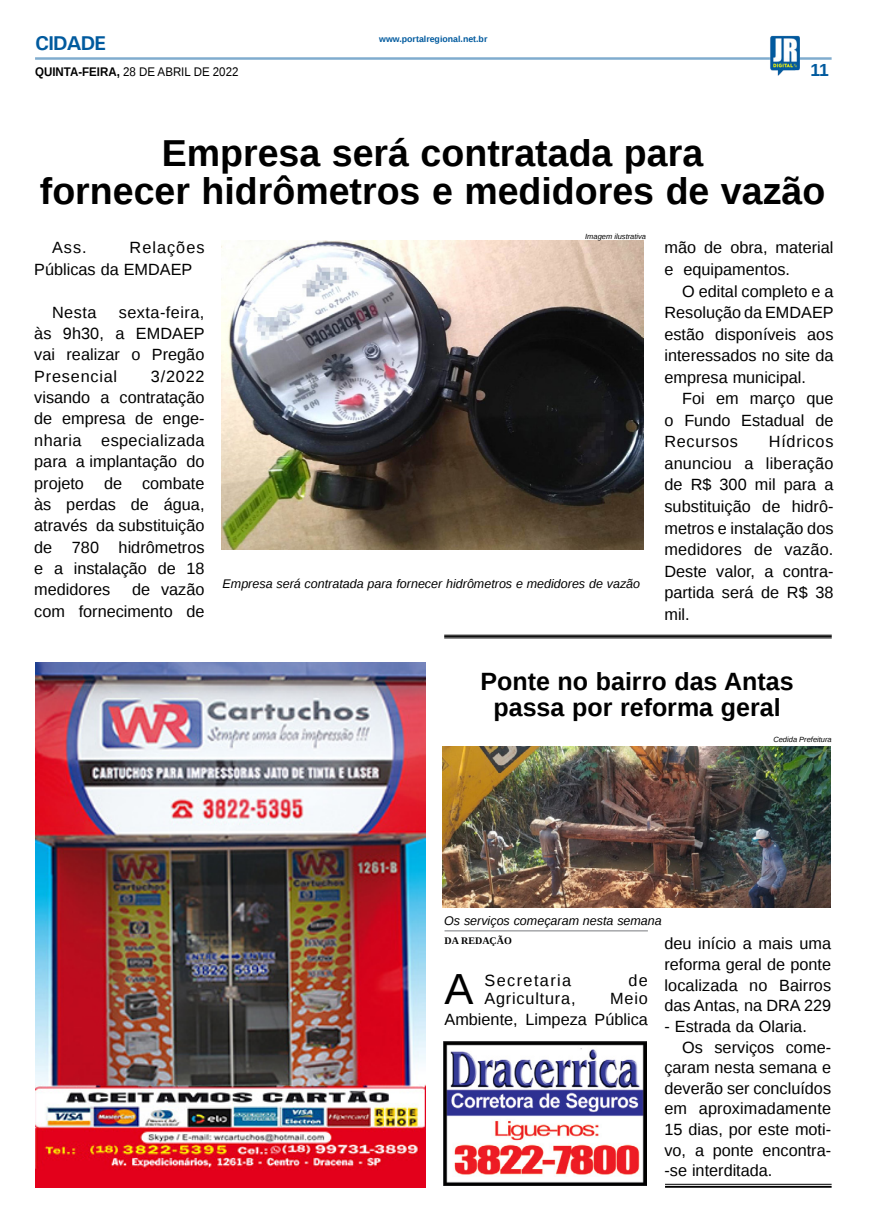
<style>
.page{position:relative;width:869px;height:1223px;background:#fff}
.page>*{position:absolute;margin:0;border:0;box-sizing:border-box;transform-origin:0 0}
.MATÉRIA{font:43.5px "Liberation Sans";color:#000}
.TÍTULO{font:700 37.5px "Liberation Sans";color:#000}
.TÍTULO-2{font:700 25px/25px "Liberation Sans";color:#000;text-align:center}
.TITULO_PG{font:700 20px "Univers";letter-spacing:-.04em;color:#005a9e}
.TÍTULO-3{font:700 17.5px "Liberation Sans";color:#005a9e}
.MATÉRIA-2{font:16.25px/21.4px "Liberation Sans";color:#000;text-align:justify}
.MATÉRIA-3{font:16.25px "Liberation Sans";letter-spacing:.05em;color:#000}
.MATÉRIA-4{font:16.25px "Liberation Sans";letter-spacing:.085em;color:#000}
.LEGENDA{font:italic 12.5px "Liberation Sans";color:#000}
.DATA_PG{font:12.5px "Liberation Sans";color:#000;scale:.92 1}
.CRÉDITO_NOME{font:700 10px "Liberation Serif";color:#000}
.DATA_PG-2{font:700 8.75px "Liberation Sans";color:#005a9e}
.CRÉDITO_FOTO{font:italic 7.5px "Liberation Sans";color:#000}
.s1{font-weight:700}
</style>
<div class="page">
<hr style="left:35px;top:57px;width:796px;height:3px;background:#005a9e">
<img style="left:769px;top:36px;width:30px;height:40px">
<img style="left:35px;top:662px;width:390px;height:525px">
<img style="left:443px;top:1041px;width:203px;height:144px">
<hr style="left:664px;top:1183px;width:167px;height:1px;background:#000">
<hr style="left:664px;top:1185px;width:167px;height:2px;background:#000">
<img style="left:221px;top:240px;width:422px;height:309px">
<hr style="left:444px;top:634px;width:387px;height:1px;background:#000">
<hr style="left:444px;top:636px;width:387px;height:1px;background:#000">
<hr style="left:444px;top:637px;width:387px;height:1px;background:#000">
<hr style="left:444px;top:930px;width:203px;height:1px;background:#939598">
<img style="left:442px;top:746px;width:388px;height:161px">
<p class="TITULO_PG" style="left:35px;top:31px;width:72px">CIDADE</p>
<p class="DATA_PG" style="left:35px;top:65px;width:222px"><span class="s1">QUINTA-FEIRA,</span> 28 DE ABRIL DE 2022</p>
<p class="DATA_PG-2" style="left:379px;top:33px;width:110px">www.portalregional.net.br</p>
<p class="TÍTULO-3" style="left:810px;top:58px;width:20px">11</p>
<p class="TÍTULO" style="left:162px;top:128px;width:542px">Empresa será contratada para</p>
<p class="TÍTULO" style="left:40px;top:165px;width:786px">fornecer hidrômetros e medidores de vazão</p>
<p class="MATÉRIA-2" style="left:52px;top:238px;width:36px">Ass.</p>
<p class="CRÉDITO_FOTO" style="left:585px;top:231px;width:62px">Imagem ilustrativa</p>
<p class="MATÉRIA-2" style="left:34px;top:238px;width:172px;text-indent:95px">Relações<br>Públicas da EMDAEP</p>
<p class="MATÉRIA-2" style="left:52px;top:302px;width:46px">Nesta</p>
<p class="MATÉRIA-2" style="left:664px;top:238px;width:170px">mão de obra, material e equipamentos.</p>
<p class="MATÉRIA-2" style="left:664px;top:281px;width:171px;text-indent:18px">O edital completo e a Resolução da EMDAEP estão disponíveis aos interessados no site da empresa municipal.</p>
<p class="MATÉRIA-2" style="left:664px;top:388px;width:170px;text-indent:18px">Foi em março que o Fundo Estadual de Recursos</p>
<p class="MATÉRIA-2" style="left:34px;top:302px;width:172px;text-indent:84px">sexta-feira, às 9h30, a EMDAEP vai realizar o Pregão Presencial</p>
<p class="MATÉRIA-2" style="left:34px;top:366px;width:172px;text-indent:117px">3/2022 visando a contratação de empresa de enge&shy;nharia especializada para a implantação do projeto de combate às perdas de água, através da substituição de 780 hidrômetros e a instalação de 18 medidores</p>
<p class="MATÉRIA-2" style="left:664px;top:432px;width:170px;text-indent:104px">Hídricos anunciou a liberação de R$ 300 mil para a substituição de hidrô&shy;metros e instalação dos medidores de vazão.<br>Deste valor, a contra&shy;partida será de R$ 38 mil.</p>
<p class="LEGENDA" style="left:222px;top:575px;width:419px">Empresa será contratada para fornecer hidrômetros e medidores de vazão</p>
<p class="MATÉRIA-2" style="left:34px;top:580px;width:172px;text-align:right">de vazão<br>com fornecimento de</p>
<p class="TÍTULO-2" style="left:480px;top:669px;width:315px">Ponte no bairro das Antas passa por reforma geral</p>
<p class="LEGENDA" style="left:444px;top:912px;width:219px">Os serviços começaram nesta semana</p>
<p class="CRÉDITO_FOTO" style="left:773px;top:735px;width:60px">Cedida Prefeitura</p>
<p class="CRÉDITO_NOME" style="left:444px;top:934px;width:69px">DA REDAÇÃO</p>
<p class="MATÉRIA" style="left:444px;top:964px;width:31px">A</p>
<p class="MATÉRIA-4" style="left:484px;top:970px;width:88px">Secretaria</p>
<p class="MATÉRIA-2" style="left:628px;top:970px;width:21px">de</p>
<p class="MATÉRIA-2" style="left:444px;top:989px;width:205px;line-height:20.6px;text-align:right">Meio<br>Ambiente, Limpeza Pública</p>
<p class="MATÉRIA-3" style="left:484px;top:989px;width:92px">Agricultura,</p>
<p class="MATÉRIA-2" style="left:664px;top:934px;width:168px;line-height:20.6px">deu início a mais uma reforma geral de ponte localizada no Bairros das Antas, na DRA 229</p>
<p class="MATÉRIA-2" style="left:664px;top:1016px;width:144px">- Estrada da Olaria.</p>
<p class="MATÉRIA-2" style="left:664px;top:1037px;width:168px;line-height:20.6px;text-indent:18px">Os serviços come&shy;çaram nesta semana e deverão ser concluídos em aproximadamente 15 dias, por este moti&shy;vo, a ponte encontra--se interditada.</p>
</div>
